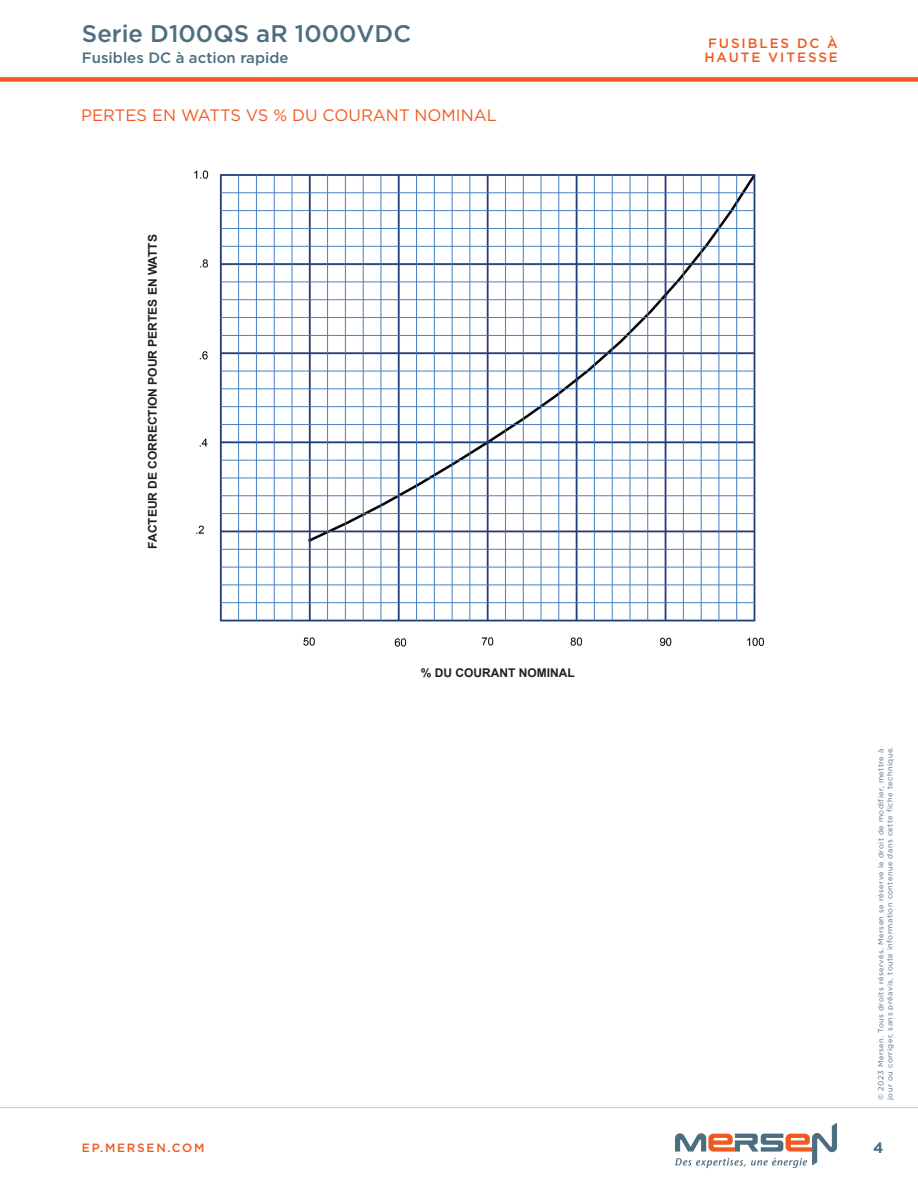
<style>
.page{position:relative;width:918px;height:1188px;background:#fff}
.page>*{position:absolute;margin:0;border:0;box-sizing:border-box;transform-origin:0 0}
.t1{font:500 24px "Gotham";color:#4b6f7f}
.NEW_Subhead{font:16.5px "Gotham";color:#f15921}
.t2{font:500 15px "Gotham";color:#4b6f7f}
.t3{font:700 15px "Gotham";color:#4b6f7f}
.t4{font:500 13.5px/13.5px "Gotham";letter-spacing:.14em;color:#f15921}
.t5{font:700 12px "Arial";color:#231f20}
.t6{font:500 12px "Gotham";letter-spacing:.14em;color:#f15921}
.t7{font:7.5px/9px "Gotham";letter-spacing:.06em;color:#4b6f7f}
</style>
<div class="page">
<div style="left:0;top:77px;width:918px;height:5px;background:#f15921"></div>
<hr style="left:0;top:1107px;width:918px;height:1px;background:#c0cace">
<svg style="left:675px;top:1123px;width:162px;height:45px"></svg>
<img style="left:194px;top:170px;width:571px;height:477px">
<h1 class="t1" style="left:82px;top:18px;width:331px">Serie D100QS aR 1000VDC</h1>
<h3 class="t2" style="left:82px;top:48px;width:208px">Fusibles DC à action rapide</h3>
<p class="NEW_Subhead" style="left:81px;top:105px;width:417px">PERTES EN WATTS VS % DU COURANT NOMINAL</p>
<p class="t5" style="left:144px;top:549px;width:316px;rotate:-90deg">FACTEUR DE CORRECTION POUR PERTES EN WATTS</p>
<p class="t5" style="left:421px;top:664px;width:155px">% DU COURANT NOMINAL</p>
<h3 class="t4" style="left:704px;top:37px;width:135px">FUSIBLES DC À<br>HAUTE VITESSE</h3>
<p class="t7" style="left:876px;top:1100px;width:355px;rotate:-90deg">© 2023 Mersen. Tous droits réservés. Mersen se réserve le droit de modifier, mettre à jour ou corriger, sans préavis, toute information contenue dans cette fiche technique.</p>
<h3 class="t6" style="left:82px;top:1140px;width:124px">EP.MERSEN.COM</h3>
<h3 class="t3" style="left:873px;top:1137px;width:12px">4</h3>
</div>
